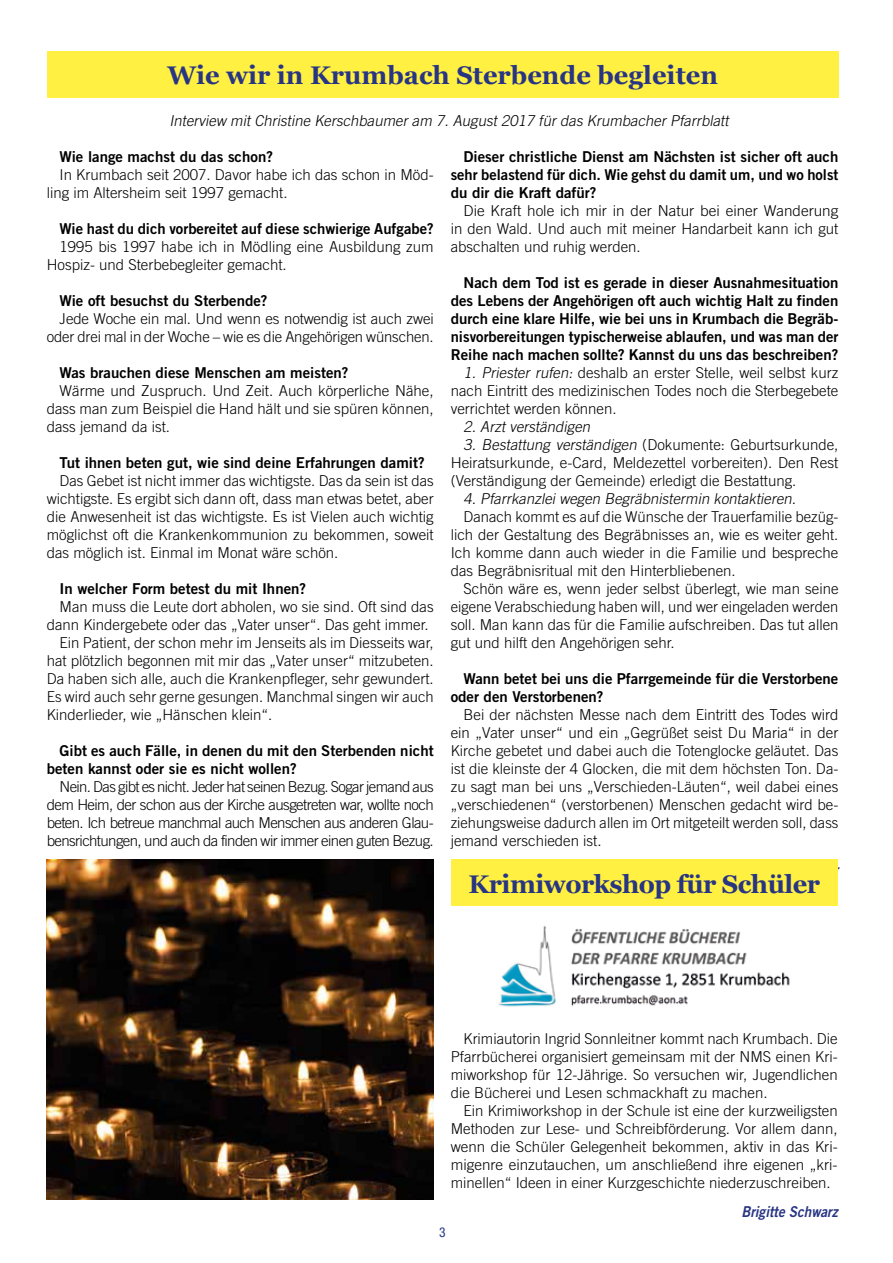
<style>
.page{position:relative;width:893px;height:1263px;background:#fff}
.page>*{position:absolute;margin:0;border:0;box-sizing:border-box;transform-origin:0 0}
.t1{font:700 25.5px "Georgia";color:#283583}
.t2{font:700 25.5px "Georgia";letter-spacing:-.02em;color:#283583}
.t3{font:300 15px/18px "Trade Gothic";color:#000;text-align:justify}
.t4{font:15px/18px "Trade Gothic Bold Two";color:#000}
.t5{font:italic 300 15px "Trade Gothic";color:#000}
.t6{font:italic 15px "Trade Gothic Bold Two";color:#283583;scale:.9 1}
.t7{font:condensed 13.5px "Helvetica Neue LT Std";color:#283583}
.s1{font-style:italic}
</style>
<div class="page">
<div style="left:47px;top:51px;width:791px;height:47px;background:#fff042"></div>
<img style="left:47px;top:859px;width:387px;height:341px">
<div style="left:451px;top:859px;width:387px;height:47px;background:#fff042"></div>
<img style="left:498px;top:925px;width:292px;height:82px">
<h1 class="t1" style="left:167px;top:56px;width:552px">Wie wir in Krumbach Sterbende begleiten</h1>
<p class="t5" style="left:169px;top:112px;width:564px">Interview mit Christine Kerschbaumer am 7. August 2017 für das Krumbacher Pfarrblatt</p>
<p class="t4" style="left:60px;top:147px;width:215px">Wie lange machst du das schon?</p>
<p class="t3" style="left:47px;top:165px;width:388px;text-indent:13px">In Krumbach seit 2007. Davor habe ich das schon in Möd&shy;ling im Altersheim seit 1997 gemacht.</p>
<p class="t4" style="left:60px;top:219px;width:376px">Wie hast du dich vorbereitet auf diese schwierige Aufgabe?</p>
<p class="t3" style="left:47px;top:237px;width:388px;text-indent:13px">1995 bis 1997 habe ich in Mödling eine Ausbildung zum<br>Hospiz- und Sterbebegleiter gemacht.</p>
<p class="t4" style="left:60px;top:291px;width:210px">Wie oft besuchst du Sterbende?</p>
<p class="t3" style="left:47px;top:309px;width:388px;text-align:right">Jede Woche ein mal. Und wenn es notwendig ist auch zwei oder drei mal in der Woche – wie es die Angehörigen wünschen.</p>
<p class="t4" style="left:60px;top:363px;width:290px">Was brauchen diese Menschen am meisten?</p>
<p class="t3" style="left:47px;top:381px;width:388px;text-indent:13px">Wärme und Zuspruch. Und Zeit. Auch körperliche Nähe, dass man zum Beispiel die Hand hält und sie spüren können, dass jemand da ist.</p>
<p class="t4" style="left:60px;top:453px;width:367px">Tut ihnen beten gut, wie sind deine Erfahrungen damit?</p>
<p class="t3" style="left:47px;top:471px;width:388px;text-indent:13px">Das Gebet ist nicht immer das wichtigste. Das da sein ist das wichtigste. Es ergibt sich dann oft, dass man etwas betet, aber die Anwesenheit ist das wichtigste. Es ist Vielen auch wichtig möglichst oft die Krankenkommunion zu bekommen, soweit das möglich ist. Einmal im Monat wäre schön.</p>
<p class="t4" style="left:60px;top:579px;width:248px">In welcher Form betest du mit Ihnen?</p>
<p class="t3" style="left:60px;top:597px;width:376px">Man muss die Leute dort abholen, wo sie sind. Oft sind das</p>
<p class="t3" style="left:47px;top:615px;width:384px">dann Kindergebete oder das „Vater unser“. Das geht immer.</p>
<p class="t3" style="left:60px;top:633px;width:376px">Ein Patient, der schon mehr im Jenseits als im Diesseits war,</p>
<p class="t3" style="left:47px;top:651px;width:388px">hat plötzlich begonnen mit mir das „Vater unser“ mitzubeten.</p>
<p class="t3" style="left:47px;top:669px;width:388px">Da haben sich alle, auch die Krankenpfleger, sehr gewundert.</p>
<p class="t3" style="left:47px;top:687px;width:388px">Es wird auch sehr gerne gesungen. Manchmal singen wir auch</p>
<p class="t3" style="left:47px;top:705px;width:227px">Kinderlieder, wie „Hänschen klein“.</p>
<p class="t4" style="left:47px;top:741px;width:388px;text-indent:13px">Gibt es auch Fälle, in denen du mit den Sterbenden nicht beten kannst oder sie es nicht wollen?</p>
<p class="t3" style="left:47px;top:777px;width:388px;text-indent:13px">Nein. Das gibt es nicht. Jeder hat seinen Bezug. Sogar jemand aus dem Heim, der schon aus der Kirche ausgetreten war, wollte noch beten. Ich betreue manchmal auch Menschen aus anderen Glau&shy;bensrichtungen, und auch da finden wir immer einen guten Bezug.</p>
<p class="t4" style="left:451px;top:147px;width:389px;text-align:justify;text-indent:13px">Dieser christliche Dienst am Nächsten ist sicher oft auch sehr belastend für dich. Wie gehst du damit um, und wo holst du dir die Kraft dafür?</p>
<p class="t3" style="left:451px;top:201px;width:389px;text-indent:13px">Die Kraft hole ich mir in der Natur bei einer Wanderung in den Wald. Und auch mit meiner Handarbeit kann ich gut abschalten und ruhig werden.</p>
<p class="t4" style="left:451px;top:273px;width:389px;text-align:justify;text-indent:13px">Nach dem Tod ist es gerade in dieser Ausnahmesituation des Lebens der Angehörigen oft auch wichtig Halt zu finden durch eine klare Hilfe, wie bei uns in Krumbach die Begräb&shy;nisvorbereitungen typischerweise ablaufen, und was man der Reihe nach machen sollte? Kannst du uns das beschreiben?</p>
<p class="t3" style="left:451px;top:363px;width:389px;text-indent:13px"><span class="s1">1. Priester rufen:</span> deshalb an erster Stelle, weil selbst kurz nach Eintritt des medizinischen Todes noch die Sterbegebete verrichtet werden können.</p>
<p class="t5" style="left:463px;top:418px;width:131px">2. Arzt verständigen</p>
<p class="t3" style="left:451px;top:435px;width:389px;text-indent:13px"><span class="s1">3. Bestattung verständigen</span> (Dokumente: Geburtsurkunde, Heiratsurkunde, e-Card, Meldezettel vorbereiten). Den Rest (Verständigung der Gemeinde) erledigt die Bestattung.</p>
<p class="t5" style="left:463px;top:490px;width:337px">4. Pfarrkanzlei wegen Begräbnistermin kontaktieren.</p>
<p class="t3" style="left:451px;top:507px;width:389px;text-indent:13px">Danach kommt es auf die Wünsche der Trauerfamilie bezüg&shy;lich der Gestaltung des Begräbnisses an, wie es weiter geht.<br>Ich komme dann auch wieder in die Familie und bespreche das Begräbnisritual mit den Hinterbliebenen.</p>
<p class="t3" style="left:451px;top:579px;width:389px;text-indent:13px">Schön wäre es, wenn jeder selbst überlegt, wie man seine eigene Verabschiedung haben will, und wer eingeladen werden soll. Man kann das für die Familie aufschreiben. Das tut allen gut und hilft den Angehörigen sehr.</p>
<p class="t4" style="left:451px;top:669px;width:389px;text-indent:13px">Wann betet bei uns die Pfarrgemeinde für die Verstorbene oder den Verstorbenen?</p>
<p class="t3" style="left:451px;top:705px;width:389px;text-indent:13px">Bei der nächsten Messe nach dem Eintritt des Todes wird ein „Vater unser“ und ein „Gegrüßet seist Du Maria“ in der Kirche gebetet und dabei auch die Totenglocke geläutet. Das ist die kleinste der 4 Glocken, die mit dem höchsten Ton. Da&shy;zu sagt man bei uns „Verschieden-Läuten“, weil dabei eines „verschiedenen“ (verstorbenen) Menschen gedacht wird be&shy;ziehungsweise dadurch allen im Ort mitgeteilt werden soll, dass jemand verschieden ist.</p>
<h1 class="t2" style="left:468px;top:864px;width:353px">Krimiworkshop für Schüler</h1>
<p class="t3" style="left:451px;top:1029px;width:388px;text-indent:13px">Krimiautorin Ingrid Sonnleitner kommt nach Krumbach. Die Pfarrbücherei organisiert gemeinsam mit der NMS einen Kri&shy;miworkshop für 12-Jährige. So versuchen wir, Jugendlichen die Bücherei und Lesen schmackhaft zu machen.</p>
<p class="t3" style="left:451px;top:1101px;width:388px;text-indent:13px">Ein Krimiworkshop in der Schule ist eine der kurzweiligsten Methoden zur Lese- und Schreibförderung. Vor allem dann, wenn die Schüler Gelegenheit bekommen, aktiv in das Kri&shy;migenre einzutauchen, um anschließend ihre eigenen „kri&shy;minellen“ Ideen in einer Kurzgeschichte niederzuschreiben.</p>
<p class="t6" style="left:741px;top:1202px;width:109px">Brigitte Schwarz</p>
<p class="t7" style="left:439px;top:1224px;width:8px">3</p>
</div>
